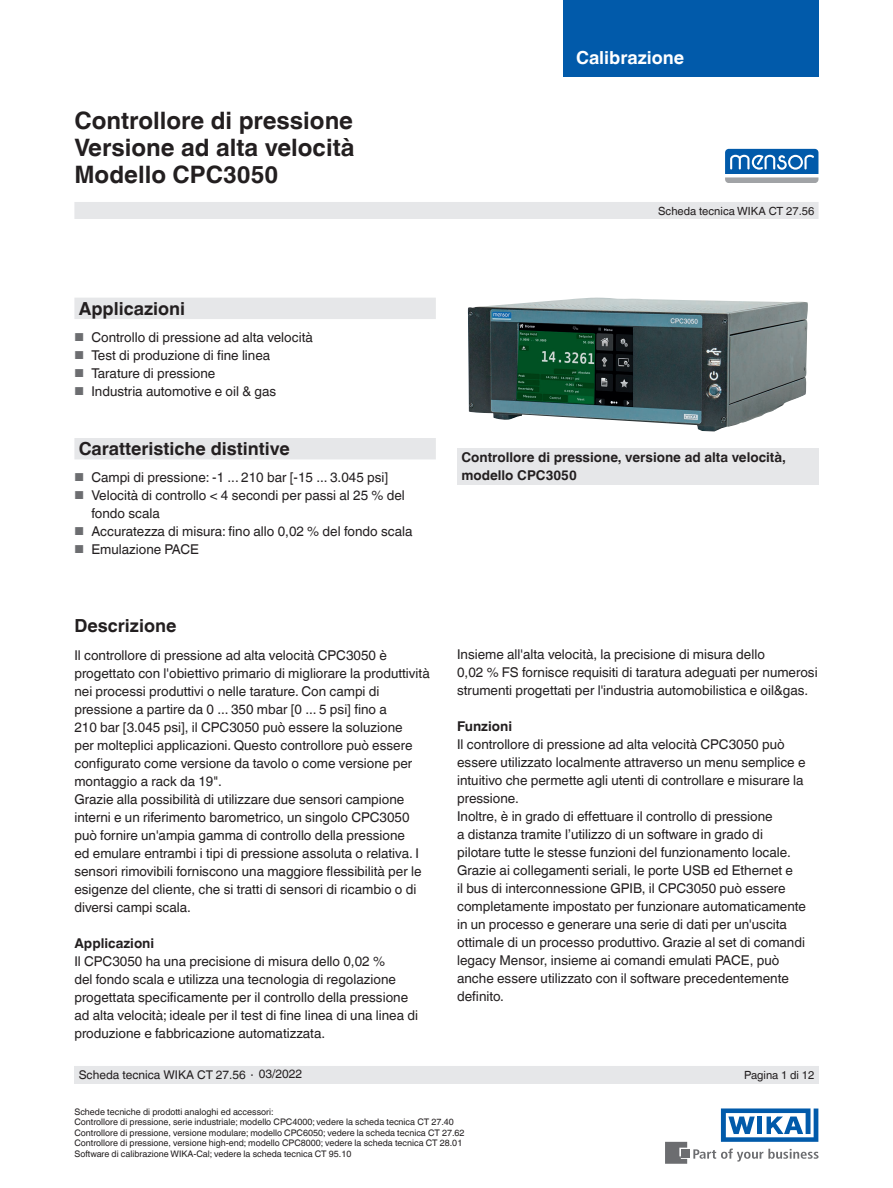
<style>
.page{position:relative;width:893px;height:1188px;background:#fff}
.page>*{position:absolute;margin:0;border:0;box-sizing:border-box;transform-origin:0 0}
.t1{font:700 24px/27px "Helvetica World";color:#231f20;text-align:justify}
.t2{font:700 18px "Helvetica World";color:#231f20}
.t3{font:700 18px "Helvetica World";color:#fff}
.t4{font:13.5px/18px "Helvetica World";color:#231f20}
.t5{font:700 13.5px/18px "Helvetica World";color:#231f20}
.t6{font:12px "Helvetica World";color:#231f20}
.t7{font:11.25px "Helvetica World";color:#231f20}
.t8{font:9px/10.5px "Helvetica World";color:#231f20}
.s1{font-size:11.55px;color:#6c6d70}
.s2{font-size:11.25px}
</style>
<div class="page">
<svg style="left:693px;top:1149px;width:126px;height:13px"></svg>
<div style="left:682px;top:1150px;width:8px;height:8px;background:#6c6d70"></div>
<svg style="left:665px;top:1142px;width:22px;height:22px"></svg>
<svg style="left:721px;top:1108px;width:97px;height:34px"></svg>
<div style="left:563px;top:0;width:256px;height:77px;background:#015aaa"></div>
<div style="left:74px;top:202px;width:745px;height:17px;background:#e6e7e9"></div>
<div style="left:74px;top:1066px;width:745px;height:18px;background:#e6e7e9"></div>
<svg style="left:725px;top:149px;width:93px;height:34px"></svg>
<svg style="left:74px;top:298px;width:362px;height:161px"></svg>
<div style="left:457px;top:448px;width:362px;height:37px;background:#e6e7e9"></div>
<img style="left:468px;top:298px;width:340px;height:133px">
<h1 class="t1" style="left:74px;top:107px;width:282px">Controllore di pressione Versione ad alta velocità Modello CPC3050</h1>
<h2 class="t3" style="left:576px;top:47px;width:109px">Calibrazione</h2>
<p class="t7" style="left:658px;top:204px;width:158px">Scheda tecnica WIKA CT 27.56</p>
<h2 class="t2" style="left:79px;top:298px;width:108px">Applicazioni</h2>
<p class="t4" style="left:74px;top:328px;width:240px"><span class="s1">■</span> Controllo di pressione ad alta velocità</p>
<p class="t4" style="left:74px;top:346px;width:197px"><span class="s1">■</span> Test di produzione di fine linea</p>
<p class="t4" style="left:74px;top:364px;width:143px"><span class="s1">■</span> Tarature di pressione</p>
<p class="t4" style="left:74px;top:382px;width:203px"><span class="s1">■</span> Industria automotive e oil &amp; gas</p>
<h2 class="t2" style="left:79px;top:438px;width:213px">Caratteristiche distintive</h2>
<p class="t4" style="left:74px;top:468px;width:315px"><span class="s1">■</span> Campi di pressione: -1 ... 210 bar [-15 ... 3.045 psi]</p>
<p class="t4" style="left:91px;top:486px;width:315px;text-indent:-17px"><span class="s1">■</span> Velocità di controllo &lt; 4 secondi per passi al 25 % del fondo scala</p>
<p class="t4" style="left:74px;top:522px;width:340px"><span class="s1">■</span> Accuratezza di misura: fino allo 0,02 % del fondo scala</p>
<p class="t4" style="left:74px;top:540px;width:126px"><span class="s1">■</span> Emulazione PACE</p>
<h2 class="t2" style="left:74px;top:615px;width:103px">Descrizione</h2>
<p class="t4" style="left:74px;top:646px;width:357px">Il controllore di pressione ad alta velocità CPC3050 è progettato con l'obiettivo primario di migliorare la produttività nei processi produttivi o nelle tarature. Con campi di pressione a partire da 0 ... 350 mbar [0 ... 5 psi] fino a<br>210 bar [3.045 psi], il CPC3050 può essere la soluzione<br>per molteplici applicazioni. Questo controllore può essere configurato come versione da tavolo o come versione per montaggio a rack da 19".<br>Grazie alla possibilità di utilizzare due sensori campione interni e un riferimento barometrico, un singolo CPC3050 può fornire un'ampia gamma di controllo della pressione<br>ed emulare entrambi i tipi di pressione assoluta o relativa. I sensori rimovibili forniscono una maggiore flessibilità per le esigenze del cliente, che si tratti di sensori di ricambio o di diversi campi scala.</p>
<p class="t5" style="left:74px;top:934px;width:81px">Applicazioni</p>
<p class="t4" style="left:74px;top:952px;width:345px">Il CPC3050 ha una precisione di misura dello 0,02 %<br>del fondo scala e utilizza una tecnologia di regolazione progettata specificamente per il controllo della pressione ad alta velocità; ideale per il test di fine linea di una linea di produzione e fabbricazione automatizzata.</p>
<p class="t5" style="left:461px;top:449px;width:326px">Controllore di pressione, versione ad alta velocità, modello CPC3050</p>
<p class="t4" style="left:457px;top:645px;width:362px">Insieme all'alta velocità, la precisione di misura dello<br>0,02 % FS fornisce requisiti di taratura adeguati per numerosi strumenti progettati per l'industria automobilistica e oil&amp;gas.</p>
<p class="t5" style="left:457px;top:717px;width:57px">Funzioni</p>
<p class="t4" style="left:457px;top:735px;width:350px">Il controllore di pressione ad alta velocità CPC3050 può essere utilizzato localmente attraverso un menu semplice e intuitivo che permette agli utenti di controllare e misurare la pressione.<br>Inoltre, è in grado di effettuare il controllo di pressione<br>a distanza tramite l’utilizzo di un software in grado di pilotare tutte le stesse funzioni del funzionamento locale.<br>Grazie ai collegamenti seriali, le porte USB ed Ethernet e<br>il bus di interconnessione GPIB, il CPC3050 può essere completamente impostato per funzionare automaticamente in un processo e generare una serie di dati per un'uscita ottimale di un processo produttivo. Grazie al set di comandi legacy Mensor, insieme ai comandi emulati PACE, può anche essere utilizzato con il software precedentemente definito.</p>
<p class="t6" style="left:79px;top:1068px;width:225px">Scheda tecnica WIKA CT 27.56 <span class="s2">∙</span> 03/2022</p>
<p class="t7" style="left:744px;top:1068px;width:72px">Pagina 1 di 12</p>
<p class="t8" style="left:74px;top:1107px;width:392px">Schede tecniche di prodotti analoghi ed accessori:<br>Controllore di pressione, serie industriale; modello CPC4000; vedere la scheda tecnica CT 27.40<br>Controllore di pressione, versione modulare; modello CPC6050; vedere la scheda tecnica CT 27.62<br>Controllore di pressione, versione high-end; modello CPC8000; vedere la scheda tecnica CT 28.01<br>Software di calibrazione WIKA-Cal; vedere la scheda tecnica CT 95.10</p>
</div>
